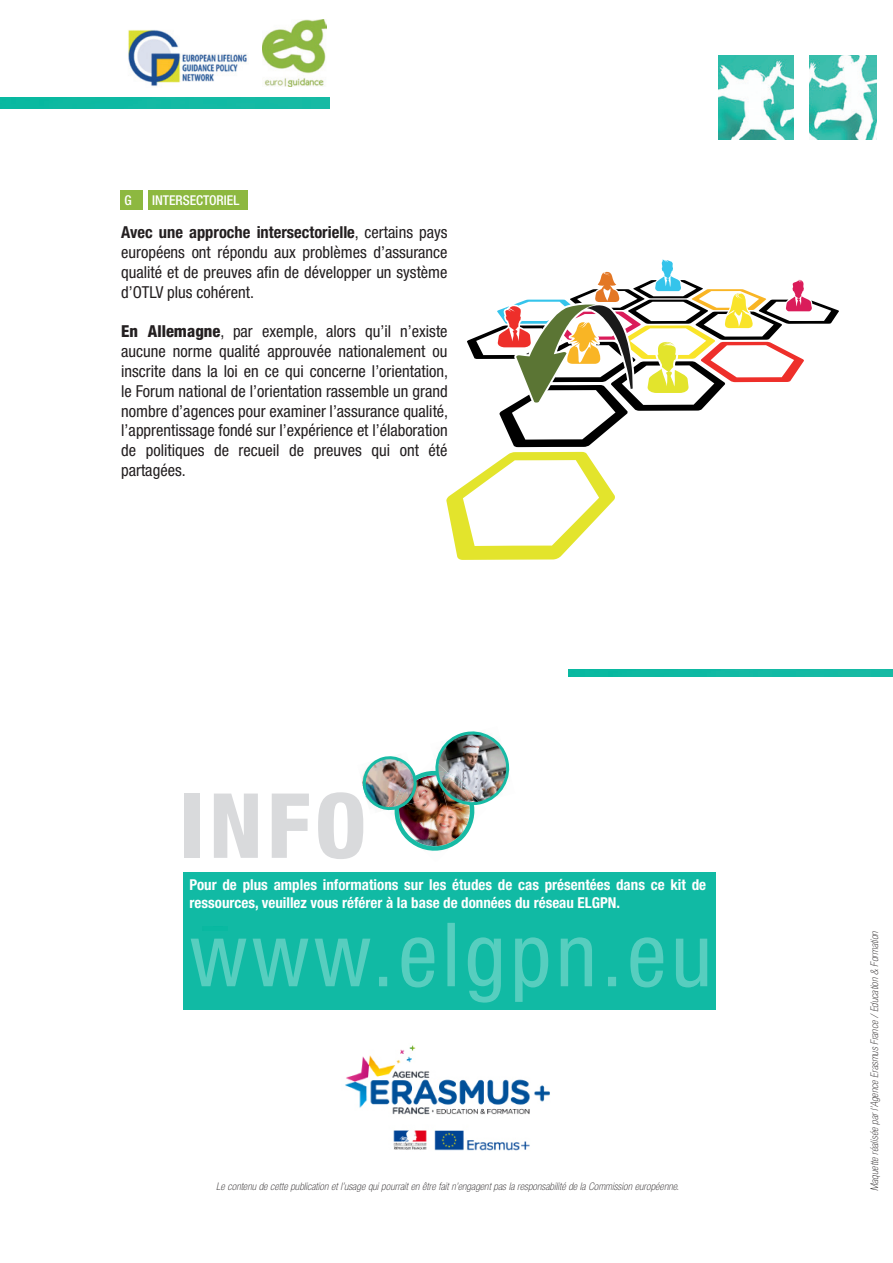
<style>
.page{position:relative;width:893px;height:1263px;background:#fff}
.page>*{position:absolute;margin:0;border:0;box-sizing:border-box;transform-origin:0 0}
.t1{font:800 condensed 90px "Helvetica Neue";color:#d9dadc}
.t2{font:condensed 16.5px/19.8px "Helvetica Neue";color:#231f20;text-align:justify}
.t3{font:700 condensed 15px/18px "Helvetica Neue";color:#fff}
.t4{font:500 condensed 13.5px "Helvetica Neue";color:#fff}
.t5{font:italic 100 condensed 10.5px "Helvetica Neue";letter-spacing:.01em;color:#231f20}
.s1{font-weight:700}
.s2{font-weight:800}
</style>
<div class="page">
<div style="left:0;top:97px;width:330px;height:11px;background:#11baa4"></div>
<img style="left:263px;top:19px;width:64px;height:68px">
<img style="left:128px;top:30px;width:120px;height:56px">
<img style="left:719px;top:55px;width:74px;height:84px">
<img style="left:809px;top:55px;width:67px;height:84px">
<div style="left:120px;top:190px;width:22px;height:19px;background:#8db840"></div>
<div style="left:148px;top:190px;width:100px;height:19px;background:#8db840"></div>
<img style="left:362px;top:731px;width:148px;height:120px">
<div style="left:183px;top:872px;width:533px;height:137px;background:#11baa4"></div>
<div style="left:569px;top:670px;width:324px;height:6px;background:#11baa4"></div>
<svg style="left:191px;top:923px;width:516px;height:79px"></svg>
<img style="left:345px;top:1045px;width:205px;height:106px">
<svg style="left:446px;top:259px;width:393px;height:301px"></svg>
<p class="t4" style="left:124px;top:192px;width:9px">G</p>
<p class="t4" style="left:152px;top:192px;width:89px">INTERSECTORIEL</p>
<p class="t2" style="left:121px;top:223px;width:328px"><span class="s1">Avec une approche intersectorielle</span>, certains pays européens ont répondu aux problèmes d’assurance qualité et de preuves afin de développer un système d’OTLV plus cohérent.</p>
<p class="t2" style="left:121px;top:322px;width:329px"><span class="s2">En Allemagne</span>, par exemple, alors qu’il n’existe aucune norme qualité approuvée nationalement ou inscrite dans la loi en ce qui concerne l’orientation, le Forum national de l’orientation rassemble un grand nombre d’agences pour examiner l’assurance qualité, l’apprentissage fondé sur l’expérience et l’élaboration de politiques de recueil de preuves qui ont été partagées.</p>
<p class="t1" style="left:180px;top:770px;width:188px">INFO</p>
<p class="t3" style="left:190px;top:876px;width:518px">Pour de plus amples informations sur les études de cas présentées dans ce kit de ressources, veuillez vous référer à la base de données du réseau ELGPN.</p>
<p class="t5" style="left:216px;top:1180px;width:465px">Le contenu de cette publication et l’usage qui pourrait en être fait n’engagent pas la responsabilité de la Commission européenne.</p>
<p class="t5" style="left:868px;top:1191px;width:261px;rotate:-90deg">Maquette réalisée par l’Agence Erasmus France / Education &amp; Formation</p>
</div>
